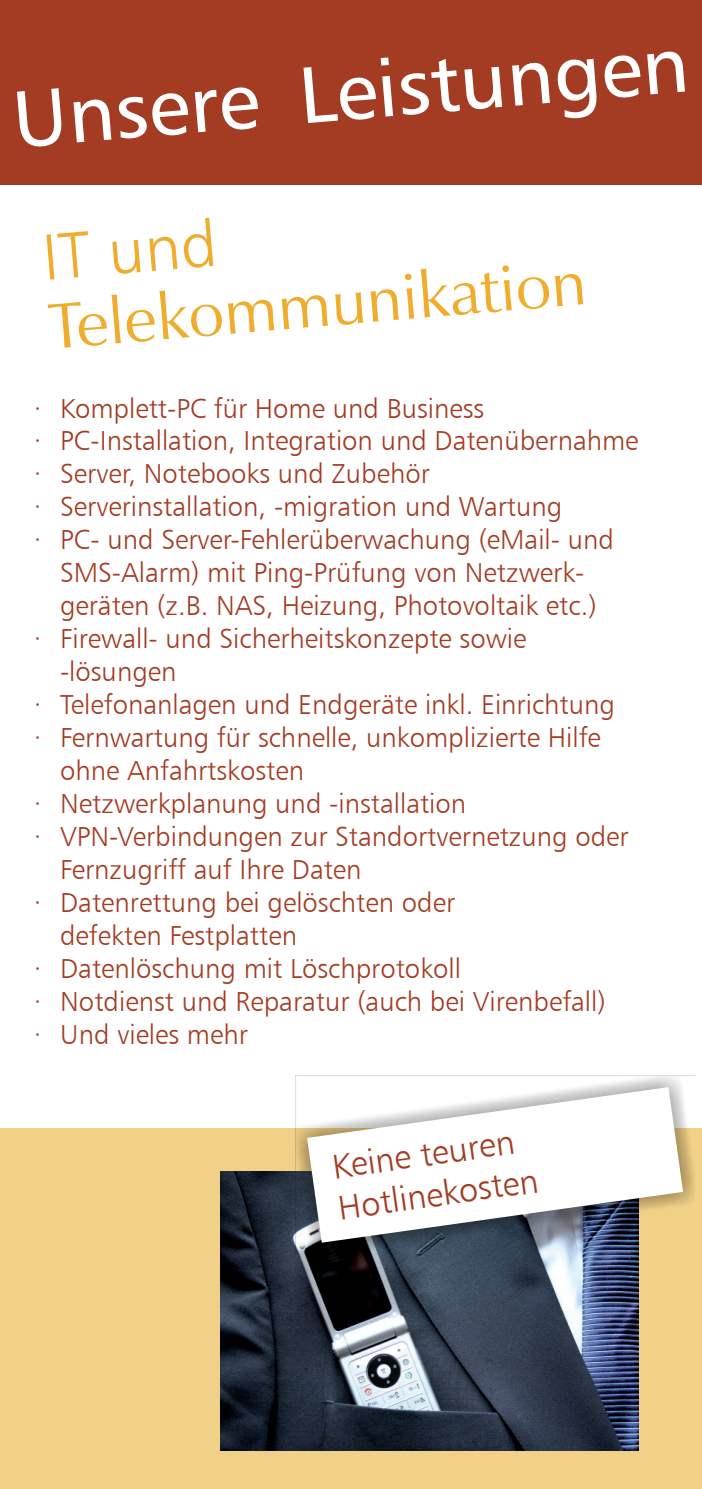
<style>
.page{position:relative;width:702px;height:1489px;background:#fff}
.page>*{position:absolute;margin:0;border:0;box-sizing:border-box;transform-origin:0 0}
.t1{font:80px "Humanist 777 BT Roman B";color:#fff}
.t2{font:65px "Zapf Humanist 601 BT";color:#f0ac2d}
.t3{font:65px "Humanist 777 BT Light B";color:#f0ac2d}
.t4{font:34.5px/41.2px "Humanist 777 BT Light B";color:#a33c23}
.t5{font:27.5px/33px "Humanist 777 BT Light B";color:#a33c23}
</style>
<div class="page">
<div style="left:0;top:1128px;width:702px;height:360px;background:#f1d087"></div>
<div style="left:0;top:0;width:702px;height:184px;background:#a33c23"></div>
<img style="left:220px;top:1171px;width:418px;height:279px">
<img style="left:295px;top:1075px;width:400px;height:179px">
<svg style="left:307px;top:1087px;width:376px;height:155px;fill:#fff"></svg>
<h1 class="t1" style="left:10px;top:88px;width:679px;rotate:-5deg">Unsere Leistungen</h1>
<h2 class="t3" style="left:40px;top:231px;width:177px;rotate:-5deg">IT und</h2>
<h2 class="t2" style="left:46px;top:301px;width:541px;rotate:-5deg">Telekommunikation</h2>
<p class="t5" style="left:34px;top:394px;width:451px">· Komplett-PC für Home und Business</p>
<p class="t5" style="left:34px;top:427px;width:606px">· PC-Installation, Integration und Datenübernahme</p>
<p class="t5" style="left:34px;top:460px;width:397px">· Server, Notebooks und Zubehör</p>
<p class="t5" style="left:34px;top:492px;width:530px">· Serverinstallation, -migration und Wartung</p>
<p class="t5" style="left:60px;top:558px;width:526px">SMS-Alarm) mit Ping-Prüfung von Netzwerk-</p>
<p class="t5" style="left:34px;top:525px;width:581px">· PC- und Server-Fehlerüberwachung (eMail- und</p>
<p class="t5" style="left:34px;top:591px;width:564px;text-indent:26px">geräten (z.B. NAS, Heizung, Photovoltaik etc.) · Firewall- und Sicherheitskonzepte sowie</p>
<p class="t5" style="left:60px;top:657px;width:118px">-lösungen</p>
<p class="t5" style="left:34px;top:690px;width:582px">· Telefonanlagen und Endgeräte inkl. Einrichtung</p>
<p class="t5" style="left:34px;top:723px;width:568px">· Fernwartung für schnelle, unkomplizierte Hilfe</p>
<p class="t5" style="left:60px;top:756px;width:245px">ohne Anfahrtskosten</p>
<p class="t5" style="left:34px;top:789px;width:434px">· Netzwerkplanung und -installation</p>
<p class="t5" style="left:34px;top:822px;width:596px">· VPN-Verbindungen zur Standortvernetzung oder</p>
<p class="t5" style="left:60px;top:855px;width:303px">Fernzugriff auf Ihre Daten</p>
<p class="t5" style="left:60px;top:888px;width:396px;text-indent:-26px">· Datenrettung bei gelöschten oder defekten Festplatten</p>
<p class="t5" style="left:34px;top:954px;width:428px">· Datenlöschung mit Löschprotokoll</p>
<p class="t5" style="left:34px;top:986px;width:573px">· Notdienst und Reparatur (auch bei Virenbefall)</p>
<p class="t5" style="left:34px;top:1019px;width:215px">· Und vieles mehr</p>
<p class="t4" style="left:330px;top:1149px;width:203px;rotate:-8deg">Keine teuren<br>Hotlinekosten</p>
</div>
